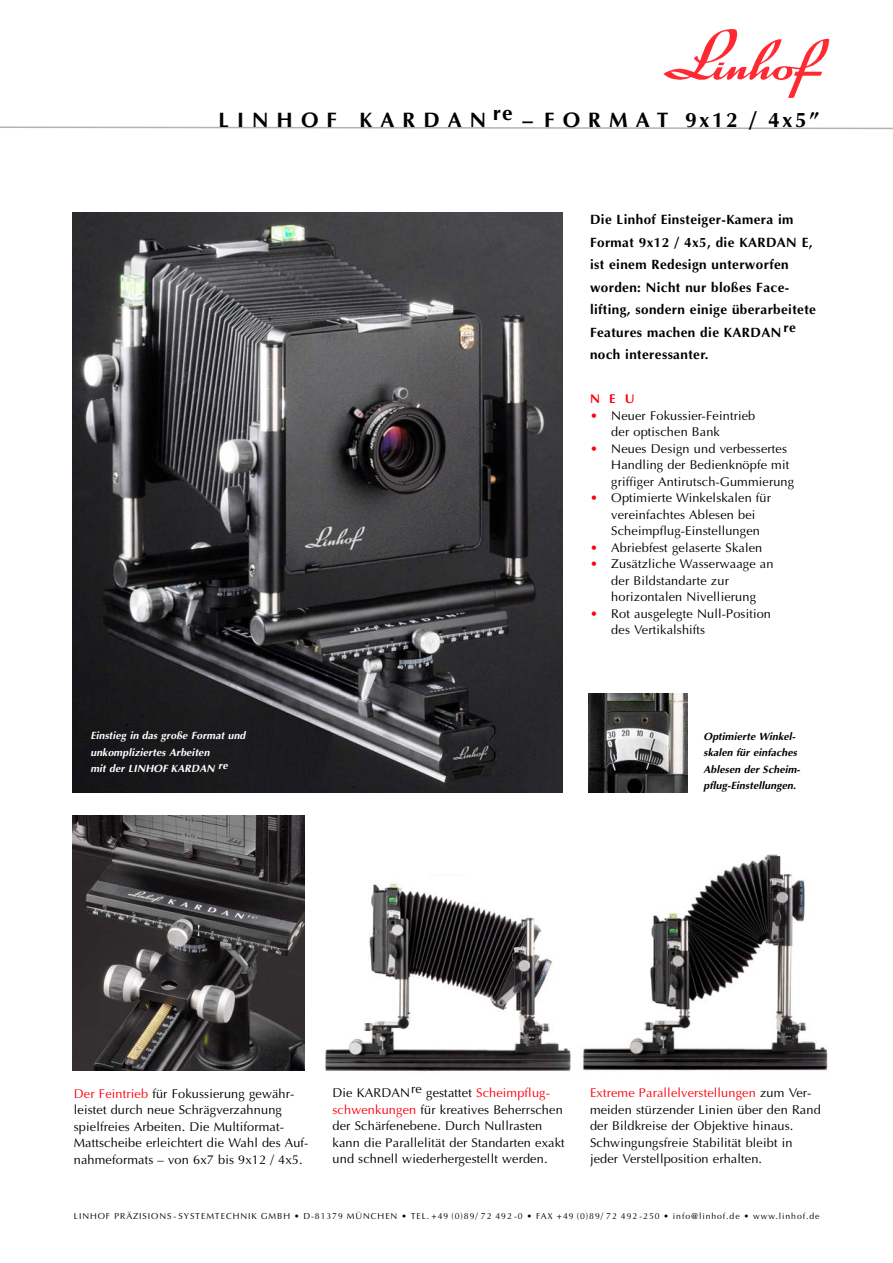
<style>
.page{position:relative;width:893px;height:1263px;background:#fff}
.page>*{position:absolute;margin:0;border:0;box-sizing:border-box;transform-origin:0 0}
.t1{font:700 21px "Optima";letter-spacing:.385em;color:#000}
.t2{font:700 13.5px/22.5px "Optima";letter-spacing:.03em;color:#000}
.t3{font:12.75px/16.5px "Optima";letter-spacing:.01em;color:#000}
.t4{font:700 12.75px "Optima";color:#ff000f}
.t5{font:italic 700 10.5px/16.5px "Optima";letter-spacing:.01em;color:#000}
.t6{font:italic 700 10.5px/16.5px "Optima";color:#fff}
.t7{font:8.7px "Optima";letter-spacing:.105em;color:#000}
.s1{color:#ff000f}
</style>
<div class="page">
<img style="left:663px;top:29px;width:167px;height:69px">
<svg style="left:0;top:126px;width:892px;height:4px"></svg>
<img style="left:72px;top:213px;width:491px;height:580px">
<img style="left:72px;top:815px;width:233px;height:256px">
<img style="left:583px;top:854px;width:245px;height:217px">
<img style="left:325px;top:883px;width:246px;height:188px">
<img style="left:588px;top:693px;width:99px;height:100px">
<h1 class="t1" style="left:218px;top:111px;width:602px">LINHOF KARDANre– FORMAT 9x12 / 4x5”</h1>
<p class="t2" style="left:590px;top:210px;width:227px">Die Linhof Einsteiger-Kamera im<br>Format 9x12 / 4x5, die KARDAN E, ist einem Redesign unterworfen worden: Nicht nur bloßes Face&shy;lifting, sondern einige überarbeitete<br>Features machen die KARDAN re noch interessanter.</p>
<p class="t6" style="left:90px;top:728px;width:159px">Einstieg in das große Format und unkompliziertes Arbeiten<br>mit der LINHOF KARDAN re</p>
<p class="t4" style="left:590px;top:393px;width:46px">NEU</p>
<p class="t3" style="left:611px;top:408px;width:146px;text-indent:-21px"><span class="s1">•</span> Neuer Fokussier-Feintrieb der optischen Bank</p>
<p class="t3" style="left:611px;top:441px;width:184px;text-indent:-21px"><span class="s1">•</span> Neues Design und verbessertes<br>Handling der Bedienknöpfe mit griffiger Antirutsch-Gummierung</p>
<p class="t3" style="left:611px;top:491px;width:161px;text-indent:-21px"><span class="s1">•</span> Optimierte Winkelskalen für vereinfachtes Ablesen bei<br>Scheimpflug-Einstellungen</p>
<p class="t3" style="left:590px;top:540px;width:174px"><span class="s1">•</span> Abriebfest gelaserte Skalen</p>
<p class="t3" style="left:611px;top:557px;width:164px;text-indent:-21px"><span class="s1">•</span> Zusätzliche Wasserwaage an der Bildstandarte zur horizontalen Nivellierung</p>
<p class="t3" style="left:611px;top:606px;width:161px;text-indent:-21px"><span class="s1">•</span> Rot ausgelegte Null-Position des Vertikalshifts</p>
<p class="t5" style="left:703px;top:729px;width:100px">Optimierte Winkel&shy;skalen für einfaches<br>Ablesen der Scheim&shy;pflug-Einstellungen.</p>
<p class="t3" style="left:74px;top:1086px;width:236px"><span class="s1">Der Feintrieb</span> für Fokussierung gewähr&shy;leistet durch neue Schrägverzahnung spielfreies Arbeiten. Die Multiformat-Mattscheibe erleichtert die Wahl des Auf&shy;nahmeformats – von 6x7 bis 9x12 / 4x5.</p>
<p class="t3" style="left:332px;top:1086px;width:234px">Die KARDANre gestattet <span class="s1">Scheimpflug&shy;schwenkungen</span> für kreatives Beherrschen der Schärfenebene. Durch Nullrasten kann die Parallelität der Standarten exakt und schnell wiederhergestellt werden.</p>
<p class="t3" style="left:590px;top:1086px;width:232px"><span class="s1">Extreme Parallelverstellungen</span> zum Ver&shy;meiden stürzender Linien über den Rand der Bildkreise der Objektive hinaus.<br>Schwingungsfreie Stabilität bleibt in jeder Verstellposition erhalten.</p>
<p class="t7" style="left:74px;top:1213px;width:747px">LINHOF PRÄZISIONS - SYSTEMTECHNIK GMBH • D-81379 MÜNCHEN • TEL. +49 (0)89/ 72 492 -0 • FAX +49 (0)89/ 72 492 -250 • info@linhof.de • www.linhof.de</p>
</div>
